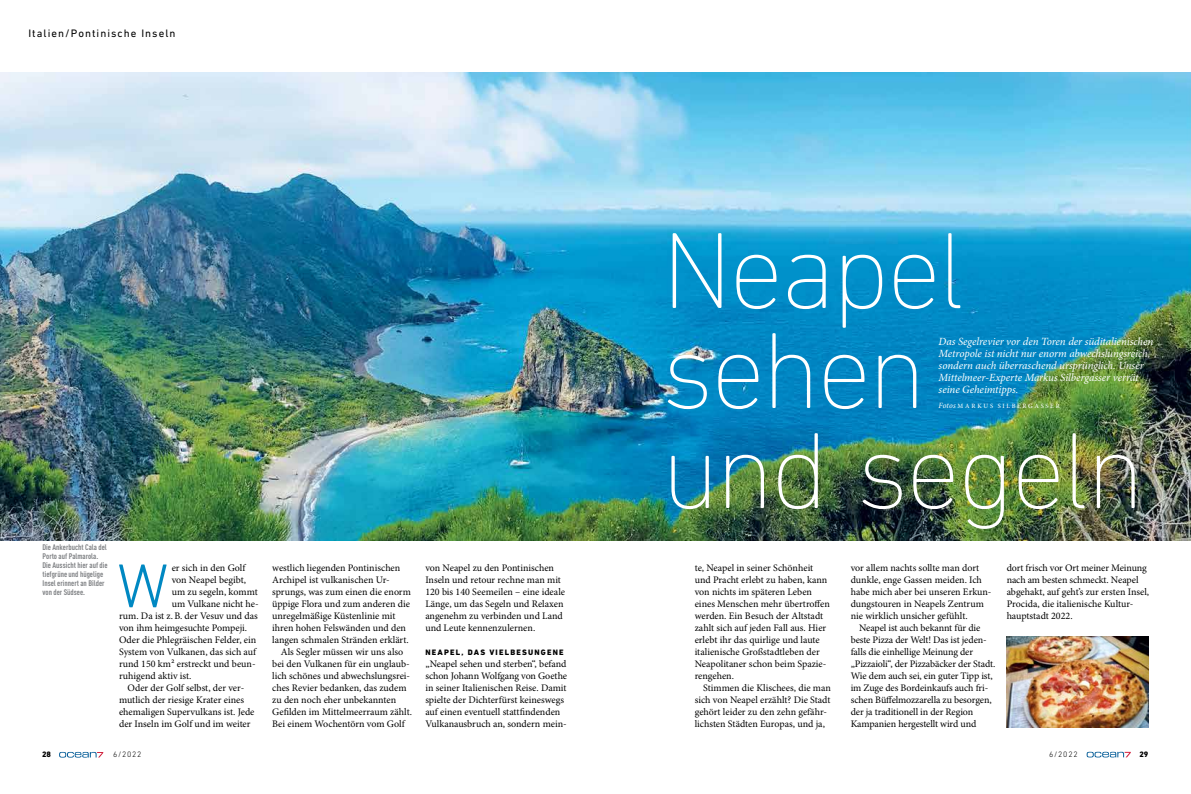
<style>
.page{position:relative;width:1191px;height:794px;background:#fff}
.page>*{position:absolute;margin:0;border:0;box-sizing:border-box;transform-origin:0 0}
.t1{font:200 110px/100px "DIN Next LT Pro";letter-spacing:-.03em;color:#fff}
.t2{font:300 62.9px "DIN Next LT Pro";color:#0088c2}
.t3{font:italic 11px/12px "Minion Pro";letter-spacing:-.005em;color:#fff}
.t4{font:11px "DIN Next LT Pro";letter-spacing:.095em;color:#000}
.t5{font:10px/12px "Minion Pro";letter-spacing:-.005em;color:#000}
.t6{font:700 8px/9px "DIN Cond";color:#808285}
.t7{font:800 8px "DIN Next LT Pro";letter-spacing:.15em;color:#000}
.t8{font:300 8px "DIN Next LT Pro";letter-spacing:.105em;color:#000}
.t9{font:500 6.5px "Minion Pro";letter-spacing:.265em;color:#fff}
.s1{font-weight:400;font-style:italic;font-size:8px}
</style>
<div class="page">
<svg style="left:59px;top:752px;width:44px;height:5px"></svg>
<svg style="left:1086px;top:752px;width:44px;height:5px"></svg>
<img style="left:0;top:72px;width:1191px;height:468px">
<img style="left:1006px;top:636px;width:142px;height:91px">
<p class="t4" style="left:28px;top:27px;width:149px">Italien/Pontinische Inseln</p>
<p class="t6" style="left:43px;top:542px;width:67px">Die Ankerbucht Cala del<br>Porto auf Palmarola.<br>Die Aussicht hier auf die tiefgrüne und hügelige<br>Insel erinnert an Bilder von der Südsee.</p>
<h2 class="t2" style="left:117px;top:550px;width:53px">W</h2>
<p class="t5" style="left:172px;top:562px;width:75px">er sich in den Golf</p>
<p class="t5" style="left:172px;top:574px;width:76px">von Neapel begibt,</p>
<p class="t5" style="left:172px;top:586px;width:87px">um zu segeln, kommt</p>
<p class="t5" style="left:172px;top:598px;width:88px">um Vulkane nicht he-</p>
<p class="t5" style="left:119px;top:610px;width:140px">rum. Da ist z.B. der Vesuv und das</p>
<p class="t5" style="left:119px;top:622px;width:130px">von ihm heimgesuchte Pompeji.</p>
<p class="t5" style="left:119px;top:634px;width:139px">Oder die Phlegräischen Felder, ein</p>
<p class="t5" style="left:119px;top:646px;width:138px">System von Vulkanen, das sich auf</p>
<p class="t5" style="left:119px;top:658px;width:138px">rund 150 km² erstreckt und beun-</p>
<p class="t5" style="left:119px;top:670px;width:74px">ruhigend aktiv ist.</p>
<p class="t5" style="left:128px;top:682px;width:118px">Oder der Golf selbst, der ver-</p>
<p class="t5" style="left:119px;top:694px;width:126px">mutlich der riesige Krater eines</p>
<p class="t5" style="left:119px;top:706px;width:137px">ehemaligen Supervulkans ist. Jede</p>
<p class="t5" style="left:119px;top:718px;width:133px">der Inseln im Golf und im weiter</p>
<p class="t5" style="left:272px;top:562px;width:130px">westlich liegenden Pontinischen</p>
<p class="t5" style="left:272px;top:574px;width:119px">Archipel ist vulkanischen Ur-</p>
<p class="t5" style="left:272px;top:586px;width:140px">sprungs, was zum einen die enorm</p>
<p class="t5" style="left:272px;top:598px;width:139px">üppige Flora und zum anderen die</p>
<p class="t5" style="left:272px;top:610px;width:125px">unregelmäßige Küstenlinie mit</p>
<p class="t5" style="left:272px;top:622px;width:135px">ihren hohen Felswänden und den</p>
<p class="t5" style="left:272px;top:634px;width:138px">langen schmalen Stränden erklärt.</p>
<p class="t5" style="left:281px;top:646px;width:124px">Als Segler müssen wir uns also</p>
<p class="t5" style="left:272px;top:658px;width:139px">bei den Vulkanen für ein unglaub-</p>
<p class="t5" style="left:272px;top:670px;width:139px">lich schönes und abwechslungsrei-</p>
<p class="t5" style="left:272px;top:682px;width:136px">ches Revier bedanken, das zudem</p>
<p class="t5" style="left:272px;top:694px;width:125px">zu den noch eher unbekannten</p>
<p class="t5" style="left:272px;top:706px;width:141px">Gefilden im Mittelmeerraum zählt.</p>
<p class="t5" style="left:272px;top:718px;width:134px">Bei einem Wochentörn vom Golf</p>
<p class="t5" style="left:425px;top:562px;width:141px">von Neapel zu den Pontinischen<br>Inseln und retour rechne man mit<br>120 bis 140 Seemeilen – eine ideale<br>Länge, um das Segeln und Relaxen angenehm zu verbinden und Land und Leute kennenzulernen.</p>
<p class="t7" style="left:425px;top:648px;width:140px">NEAPEL, DAS VIELBESUNGENE</p>
<p class="t5" style="left:425px;top:658px;width:143px">„Neapel sehen und sterben“, befand schon Johann Wolfgang von Goethe in seiner Italienischen Reise. Damit spielte der Dichterfürst keineswegs auf einen eventuell stattfindenden Vulkanausbruch an, sondern mein-</p>
<h1 class="t1" style="left:661px;top:220px;width:485px">Neapel sehen<br>und segeln</h1>
<p class="t3" style="left:938px;top:336px;width:216px">Das Segelrevier vor den Toren der süditalienischen Metropole ist nicht nur enorm abwechslungsreich, sondern auch überraschend ursprünglich. Unser Mittelmeer-Experte Markus Silbergasser verrät seine Geheimtipps.</p>
<p class="t9" style="left:938px;top:402px;width:123px"><span class="s1">Fotos</span> MARKUS SILBERGASSER</p>
<p class="t5" style="left:694px;top:562px;width:137px">te, Neapel in seiner Schönheit und Pracht erlebt zu haben, kann von nichts im späteren Leben eines Menschen mehr übertroffen werden. Ein Besuch der Altstadt zahlt sich auf jeden Fall aus. Hier erlebt ihr das quirlige und laute italienische Großstadtleben der<br>Neapolitaner schon beim Spazie&shy;rengehen.</p>
<p class="t5" style="left:694px;top:682px;width:138px;text-indent:8px">Stimmen die Klischees, die man sich von Neapel erzählt? Die Stadt gehört leider zu den zehn gefähr&shy;lichsten Städten Europas, und ja,</p>
<p class="t5" style="left:850px;top:562px;width:142px">vor allem nachts sollte man dort dunkle, enge Gassen meiden. Ich habe mich aber bei unseren Erkun&shy;dungstouren in Neapels Zentrum nie wirklich unsicher gefühlt.</p>
<p class="t5" style="left:850px;top:622px;width:146px;text-indent:8px">Neapel ist auch bekannt für die beste Pizza der Welt! Das ist jeden&shy;falls die einhellige Meinung der „Pizzaioli“, der Pizzabäcker der Stadt.<br>Wie dem auch sei, ein guter Tipp ist, im Zuge des Bordeinkaufs auch fri&shy;schen Büffelmozzarella zu besorgen, der ja traditionell in der Region Kampanien hergestellt wird und</p>
<p class="t5" style="left:1006px;top:562px;width:144px">dort frisch vor Ort meiner Meinung nach am besten schmeckt. Neapel abgehakt, auf geht’s zur ersten Insel,<br>Procida, die italienische Kultur&shy;hauptstadt 2022.</p>
<p class="t7" style="left:42px;top:750px;width:11px">28</p>
<p class="t8" style="left:113px;top:750px;width:30px">6/2022</p>
<p class="t8" style="left:1049px;top:750px;width:30px">6/2022</p>
<p class="t7" style="left:1139px;top:750px;width:11px">29</p>
</div>
